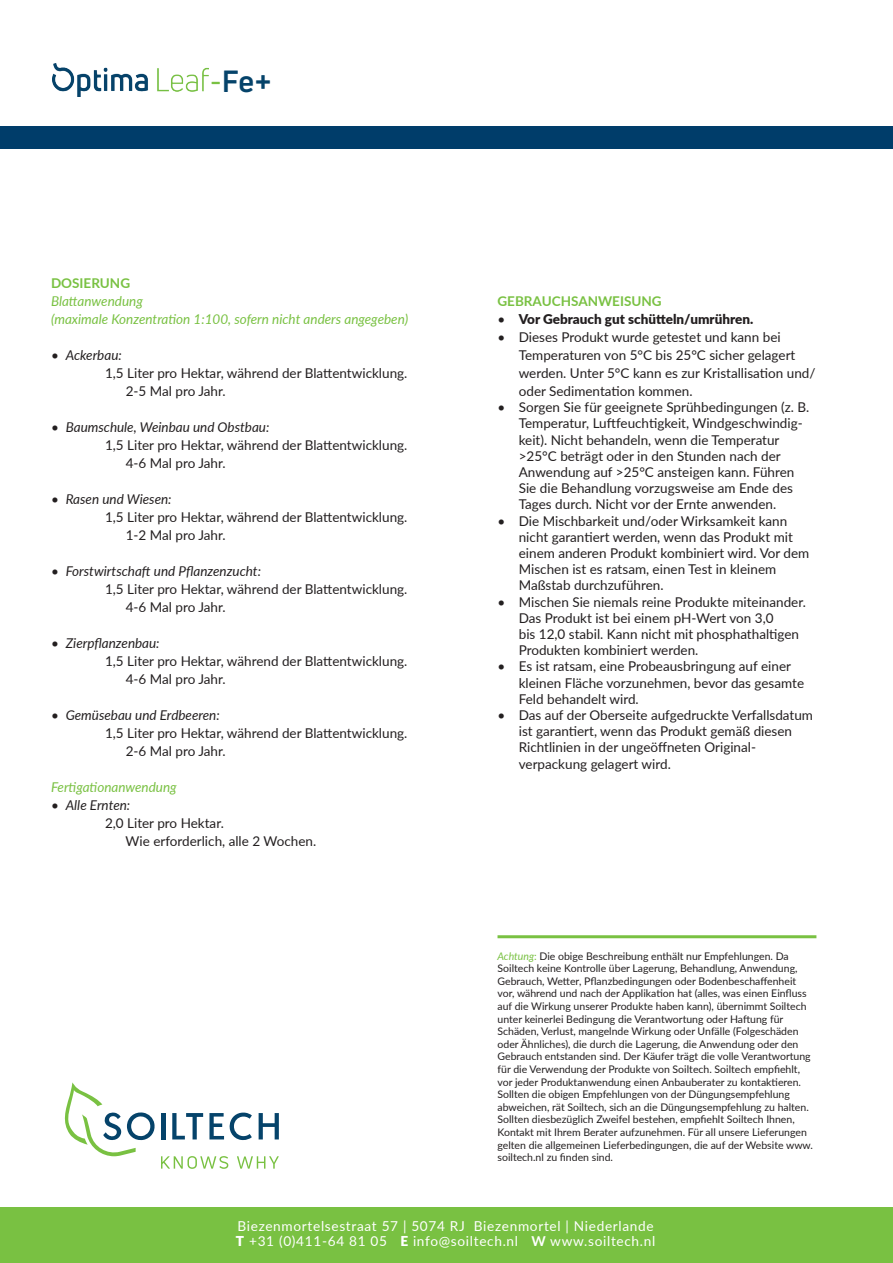
<style>
.page{position:relative;width:893px;height:1263px;background:#fff}
.page>*{position:absolute;margin:0;border:0;box-sizing:border-box;transform-origin:0 0}
.FOP_Product_Title{font:700 30px "Uni Neue";color:#05436a}
.t1{font:13.65px "Lato";letter-spacing:.05em;color:#fff}
.t2{font:13.5px/16.2px "Lato";color:#231f20}
.t3{font:italic 13.5px "Lato";color:#79c142}
.t4{font:900 13.5px "Lato";color:#231f20}
.t5{font:700 13.5px "Lato";color:#79c142}
.t6{font:10.5px/12.6px "Lato";color:#231f20}
.s1{font-weight:400;color:#79c142}
.s2{font-style:italic}
.s3{font-weight:400}
.s4{font-style:italic;color:#79c142}
.s5{color:#79c142}
.s6{font-weight:900}
.s7{font-weight:700}
</style>
<div class="page">
<div style="left:0;top:1208px;width:893px;height:55px;background:#79c142"></div>
<hr style="left:497px;top:935px;width:319px;height:3px;background:#79c142">
<div style="left:0;top:126px;width:893px;height:23px;background:#003d6a"></div>
<svg style="left:64px;top:1082px;width:215px;height:87px"></svg>
<img style="left:52px;top:64px;width:156px;height:32px">
<p class="FOP_Product_Title" style="left:210px;top:62px;width:64px"><span class="s1">-</span>Fe+</p>
<p class="t5" style="left:51px;top:273px;width:81px">DOSIERUNG</p>
<p class="t3" style="left:51px;top:291px;width:93px">Blattanwendung</p>
<p class="t3" style="left:51px;top:309px;width:359px">(maximale Konzentration 1:100, sofern nicht anders angegeben)</p>
<p class="t2" style="left:105px;top:346px;width:304px;line-height:18px;text-indent:-54px">• <span class="s2">Ackerbau:<br></span>1,5 Liter pro Hektar, während der Blattentwicklung.</p>
<p class="t2" style="left:126px;top:382px;width:101px">2-5 Mal pro Jahr.</p>
<p class="t2" style="left:105px;top:418px;width:304px;line-height:18px;text-indent:-54px">• <span class="s2">Baumschule, Weinbau und Obstbau:<br></span>1,5 Liter pro Hektar, während der Blattentwicklung.</p>
<p class="t2" style="left:126px;top:454px;width:101px">4-6 Mal pro Jahr.</p>
<p class="t2" style="left:105px;top:490px;width:304px;line-height:18px;text-indent:-54px">• <span class="s2">Rasen und Wiesen:<br></span>1,5 Liter pro Hektar, während der Blattentwicklung.</p>
<p class="t2" style="left:126px;top:526px;width:101px">1-2 Mal pro Jahr.</p>
<p class="t2" style="left:105px;top:562px;width:304px;line-height:18px;text-indent:-54px">• <span class="s2">Forstwirtschaft und Pflanzenzucht:<br></span>1,5 Liter pro Hektar, während der Blattentwicklung.</p>
<p class="t2" style="left:126px;top:598px;width:101px">4-6 Mal pro Jahr.</p>
<p class="t2" style="left:105px;top:634px;width:304px;line-height:18px;text-indent:-54px">• <span class="s2">Zierpflanzenbau:<br></span>1,5 Liter pro Hektar, während der Blattentwicklung.</p>
<p class="t2" style="left:126px;top:670px;width:101px">4-6 Mal pro Jahr.</p>
<p class="t2" style="left:105px;top:706px;width:304px;line-height:18px;text-indent:-54px">• <span class="s2">Gemüsebau und Erdbeeren:<br></span>1,5 Liter pro Hektar, während der Blattentwicklung.</p>
<p class="t2" style="left:126px;top:742px;width:101px">2-6 Mal pro Jahr.</p>
<p class="t3" style="left:51px;top:777px;width:127px">Fertigationanwendung</p>
<p class="t2" style="left:105px;top:796px;width:120px;line-height:18px;text-indent:-54px">• <span class="s2">Alle Ernten:<br></span>2,0 Liter pro Hektar.</p>
<p class="t2" style="left:126px;top:832px;width:192px">Wie erforderlich, alle 2 Wochen.</p>
<p class="t5" style="left:497px;top:291px;width:166px">GEBRAUCHSANWEISUNG</p>
<p class="t4" style="left:497px;top:309px;width:257px"><span class="s3">•</span> Vor Gebrauch gut schütteln/umrühren.</p>
<p class="t2" style="left:519px;top:328px;width:298px;line-height:18px;text-indent:-21px">• Dieses Produkt wurde getestet und kann bei Temperaturen von 5°C bis 25°C sicher gelagert werden. Unter 5°C kann es zur Kristallisation und/ oder Sedimentation kommen.</p>
<p class="t2" style="left:497px;top:399px;width:313px">• Sorgen Sie für geeignete Sprühbedingungen (z. B.</p>
<p class="t2" style="left:519px;top:415px;width:285px">Temperatur, Luftfeuchtigkeit, Windgeschwindig&shy;keit). Nicht behandeln, wenn die Temperatur &gt;25°C beträgt oder in den Stunden nach der Anwendung auf &gt;25°C ansteigen kann. Führen Sie die Behandlung vorzugsweise am Ende des Tages durch. Nicht vor der Ernte anwenden.</p>
<p class="t2" style="left:519px;top:512px;width:292px;text-indent:-21px">• Die Mischbarkeit und/oder Wirksamkeit kann nicht garantiert werden, wenn das Produkt mit einem anderen Produkt kombiniert wird. Vor dem Mischen ist es ratsam, einen Test in kleinem Maßstab durchzuführen.</p>
<p class="t2" style="left:519px;top:593px;width:289px;text-indent:-21px">• Mischen Sie niemals reine Produkte miteinander.<br>Das Produkt ist bei einem pH-Wert von 3,0<br>bis 12,0 stabil. Kann nicht mit phosphathaltigen Produkten kombiniert werden.</p>
<p class="t2" style="left:519px;top:658px;width:287px;text-indent:-21px">• Es ist ratsam, eine Probeausbringung auf einer kleinen Fläche vorzunehmen, bevor das gesamte<br>Feld behandelt wird.</p>
<p class="t2" style="left:519px;top:706px;width:296px;text-indent:-21px">• Das auf der Oberseite aufgedruckte Verfallsdatum ist garantiert, wenn das Produkt gemäß diesen Richtlinien in der ungeöffneten Original&shy;verpackung gelagert wird.</p>
<p class="t6" style="left:497px;top:949px;width:317px"><span class="s4">Achtung</span><span class="s5">:</span> Die obige Beschreibung enthält nur Empfehlungen. Da Soiltech keine Kontrolle über Lagerung, Behandlung, Anwendung, Gebrauch, Wetter, Pflanzbedingungen oder Bodenbeschaffenheit vor, während und nach der Applikation hat (alles, was einen Einfluss auf die Wirkung unserer Produkte haben kann), übernimmt Soiltech unter keinerlei Bedingung die Verantwortung oder Haftung für Schäden, Verlust, mangelnde Wirkung oder Unfälle (Folgeschäden oder Ähnliches), die durch die Lagerung, die Anwendung oder den Gebrauch entstanden sind. Der Käufer trägt die volle Verantwortung für die Verwendung der Produkte von Soiltech. Soiltech empfiehlt, vor jeder Produktanwendung einen Anbauberater zu kontaktieren.<br>Sollten die obigen Empfehlungen von der Düngungsempfehlung abweichen, rät Soiltech, sich an die Düngungsempfehlung zu halten.<br>Sollten diesbezüglich Zweifel bestehen, empfiehlt Soiltech Ihnen, Kontakt mit Ihrem Berater aufzunehmen. Für all unsere Lieferungen gelten die allgemeinen Lieferbedingungen, die auf der Website www. soiltech.nl zu finden sind.</p>
<p class="t1" style="left:237px;top:1216px;width:418px">Biezenmortelsestraat 57 | 5074 RJ Biezenmortel | Niederlande</p>
<p class="t1" style="left:236px;top:1231px;width:421px"><span class="s6">T</span> +31 (0)411-64 81 05 <span class="s6">E</span> info@soiltech.nl <span class="s7">W</span> www.soiltech.nl</p>
</div>
